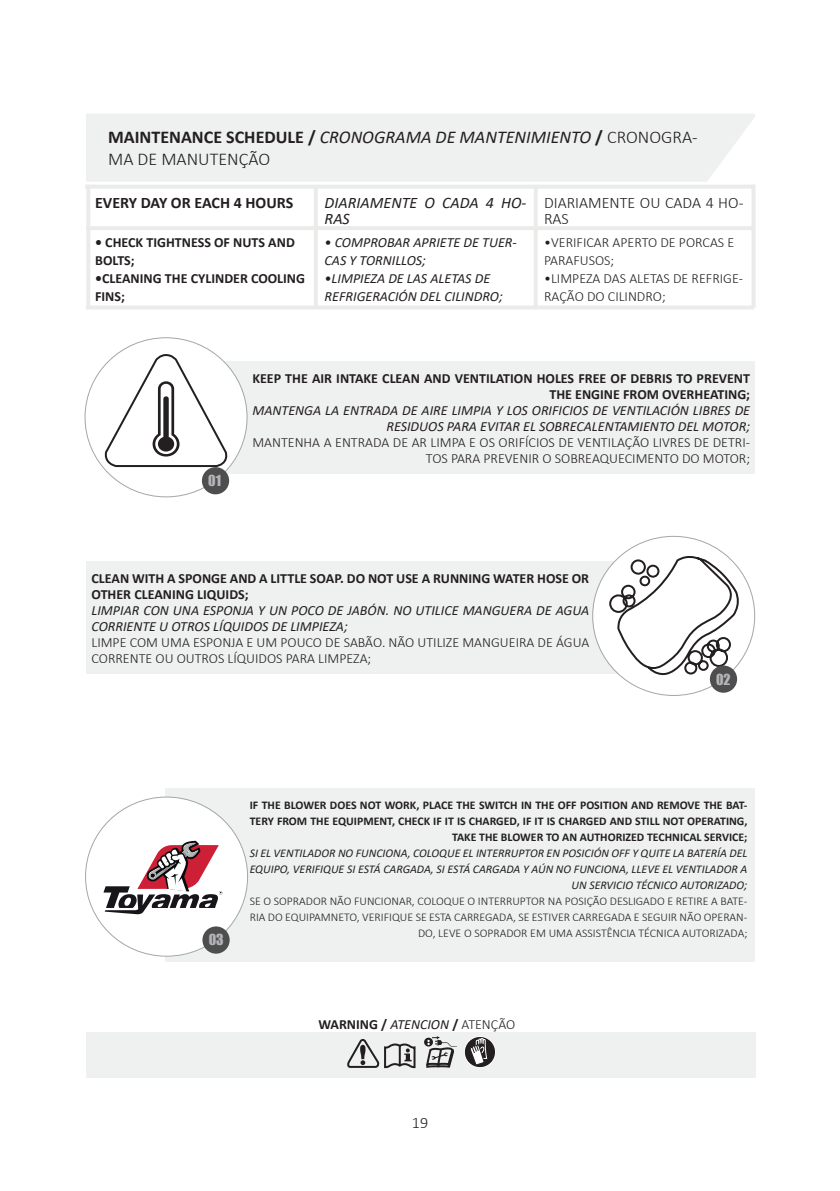
<style>
.page{position:relative;width:840px;height:1191px;background:#fff}
.page>*{position:absolute;margin:0;border:0;box-sizing:border-box;transform-origin:0 0}
.Titulo_Geral{font:italic 18px/21.6px "Calibri";color:#231f20}
.t1{font:300 16px/16px "Calibri";color:#231f20}
.t2{font:italic 16px/16px "Calibri";color:#231f20}
.t3{font:700 16px "Calibri";color:#231f20}
.t4{font:italic 14px/18px "Calibri";color:#231f20}
.t5{font:300 14px/18px "Calibri";color:#231f20}
.t6{font:700 14px/18px "Calibri";color:#231f20}
.t7{font:14px "Impact";color:#b4b5b9}
.t8{font:300 11.8px/16px "Calibri";color:#231f20;text-align:right}
.t9{font:700 11.8px/16px "Calibri";color:#231f20;text-align:right}
.t10{font:italic 11.8px/16px "Calibri";color:#231f20;text-align:right}
.s1{font-weight:700;font-style:normal}
.s2{font-weight:300;font-style:normal}
.s3{font-weight:400;font-style:italic}
.s4{font-weight:300}
</style>
<div class="page">
<div style="left:86px;top:114px;width:669px;height:68px;background:#eff0f0"></div>
<hr style="left:85px;top:185px;width:669px;height:4px;background:#ebebea">
<hr style="left:86px;top:305px;width:667px;height:4px;background:#ebebea">
<hr style="left:86px;top:226px;width:667px;height:4px;background:#ebebea">
<hr style="left:86px;top:185px;width:4px;height:121px;background:#ebebea">
<hr style="left:751px;top:185px;width:4px;height:123px;background:#ebebea">
<svg style="left:314px;top:189px;width:3px;height:116px"></svg>
<svg style="left:534px;top:189px;width:3px;height:116px"></svg>
<div style="left:165px;top:361px;width:589px;height:112px;background:#eff0f0"></div>
<div style="left:86px;top:1031px;width:669px;height:46px;background:#eff0f0"></div>
<div style="left:85px;top:338px;width:162px;height:159px;background:#fff;border-radius:50%"></div>
<svg style="left:102px;top:353px;width:125px;height:115px"></svg>
<div style="left:202px;top:467px;width:27px;height:27px;background:#4f4e4e;border-radius:50%"></div>
<div style="left:86px;top:561px;width:591px;height:112px;background:#eff0f0"></div>
<div style="left:592px;top:536px;width:162px;height:159px;background:#fff;border-radius:50%"></div>
<svg style="left:608px;top:554px;width:131px;height:124px"></svg>
<div style="left:709px;top:665px;width:27px;height:27px;background:#4f4e4e;border-radius:50%"></div>
<svg style="left:347px;top:1039px;width:69px;height:30px"></svg>
<svg style="left:425px;top:1036px;width:31px;height:32px"></svg>
<div style="left:464px;top:1036px;width:31px;height:31px;background:#231f20;border-radius:50%"></div>
<div style="left:464px;top:1036px;width:31px;height:32px;border:1px solid #fff;border-radius:50%"></div>
<svg style="left:469px;top:1038px;width:18px;height:27px"></svg>
<div style="left:165px;top:788px;width:589px;height:174px;background:#eff0f0"></div>
<div style="left:85px;top:797px;width:162px;height:159px;background:#fff;border-radius:50%"></div>
<svg style="left:103px;top:840px;width:119px;height:74px"></svg>
<div style="left:202px;top:926px;width:27px;height:27px;background:#4f4e4e;border-radius:50%"></div>
<p class="Titulo_Geral" style="left:108px;top:126px;width:590px"><span class="s1">MAINTENANCE SCHEDULE /</span> CRONOGRAMA DE MANTENIMIENTO <span class="s1">/</span> <span class="s2">CRONOGRA-<br>MA DE MANUTENÇÃO</span></p>
<p class="t3" style="left:95px;top:191px;width:199px">EVERY DAY OR EACH 4 HOURS</p>
<p class="t1" style="left:544px;top:194px;width:201px">DIARIAMENTE OU CADA 4 HO-<br>RAS</p>
<p class="t6" style="left:95px;top:233px;width:201px">• CHECK TIGHTNESS OF NUTS AND<br>BOLTS;</p>
<p class="t6" style="left:95px;top:269px;width:211px">•CLEANING THE CYLINDER COOLING<br>FINS;</p>
<p class="t2" style="left:324px;top:194px;width:203px">DIARIAMENTE O CADA 4 HO-<br>RAS</p>
<p class="t4" style="left:324px;top:232px;width:193px">• COMPROBAR APRIETE DE TUER-<br>CAS Y TORNILLOS;</p>
<p class="t4" style="left:324px;top:268px;width:180px">•LIMPIEZA DE LAS ALETAS DE<br>REFRIGERACIÓN DEL CILINDRO;</p>
<p class="t5" style="left:544px;top:233px;width:191px">•VERIFICAR APERTO DE PORCAS E<br>PARAFUSOS;</p>
<p class="t5" style="left:544px;top:269px;width:200px">•LIMPEZA DAS ALETAS DE REFRIGE-<br>RAÇÃO DO CILINDRO;</p>
<p class="t7" style="left:208px;top:469px;width:14px">01</p>
<p class="t6" style="left:252px;top:370px;width:499px;line-height:16px;text-align:right">KEEP THE AIR INTAKE CLEAN AND VENTILATION HOLES FREE OF DEBRIS TO PREVENT<br>THE ENGINE FROM OVERHEATING;</p>
<p class="t4" style="left:252px;top:402px;width:499px;line-height:16px;text-align:right">MANTENGA LA ENTRADA DE AIRE LIMPIA Y LOS ORIFICIOS DE VENTILACIÓN LIBRES DE<br>RESIDUOS PARA EVITAR EL SOBRECALENTAMIENTO DEL MOTOR;</p>
<p class="t5" style="left:252px;top:434px;width:499px;line-height:16px;text-align:right">MANTENHA A ENTRADA DE AR LIMPA E OS ORIFÍCIOS DE VENTILAÇÃO LIVRES DE DETRI-<br>TOS PARA PREVENIR O SOBREAQUECIMENTO DO MOTOR;</p>
<p class="t6" style="left:91px;top:570px;width:499px;line-height:16px">CLEAN WITH A SPONGE AND A LITTLE SOAP. DO NOT USE A RUNNING WATER HOSE OR<br>OTHER CLEANING LIQUIDS;</p>
<p class="t4" style="left:91px;top:602px;width:499px;line-height:16px">LIMPIAR CON UNA ESPONJA Y UN POCO DE JABÓN. NO UTILICE MANGUERA DE AGUA<br>CORRIENTE U OTROS LÍQUIDOS DE LIMPIEZA;</p>
<p class="t5" style="left:91px;top:634px;width:499px;line-height:16px">LIMPE COM UMA ESPONJA E UM POUCO DE SABÃO. NÃO UTILIZE MANGUEIRA DE ÁGUA<br>CORRENTE OU OUTROS LÍQUIDOS PARA LIMPEZA;</p>
<p class="t7" style="left:715px;top:668px;width:16px">02</p>
<p class="t7" style="left:209px;top:929px;width:16px">03</p>
<p class="t9" style="left:249px;top:797px;width:499px">IF THE BLOWER DOES NOT WORK, PLACE THE SWITCH IN THE OFF POSITION AND REMOVE THE BAT-<br>TERY FROM THE EQUIPMENT, CHECK IF IT IS CHARGED, IF IT IS CHARGED AND STILL NOT OPERATING,<br>TAKE THE BLOWER TO AN AUTHORIZED TECHNICAL SERVICE;</p>
<p class="t10" style="left:249px;top:844px;width:499px">SI EL VENTILADOR NO FUNCIONA, COLOQUE EL INTERRUPTOR EN POSICIÓN OFF Y QUITE LA BATERÍA DEL<br>EQUIPO, VERIFIQUE SI ESTÁ CARGADA, SI ESTÁ CARGADA Y AÚN NO FUNCIONA, LLEVE EL VENTILADOR A<br>UN SERVICIO TÉCNICO AUTORIZADO;</p>
<p class="t8" style="left:249px;top:893px;width:499px">SE O SOPRADOR NÃO FUNCIONAR, COLOQUE O INTERRUPTOR NA POSIÇÃO DESLIGADO E RETIRE A BATE-<br>RIA DO EQUIPAMNETO, VERIFIQUE SE ESTA CARREGADA, SE ESTIVER CARREGADA E SEGUIR NÃO OPERAN-<br>DO, LEVE O SOPRADOR EM UMA ASSISTÊNCIA TÉCNICA AUTORIZADA;</p>
<p class="t6" style="left:318px;top:1015px;width:198px">WARNING / <span class="s3">ATENCION</span> / <span class="s4">ATENÇÃO</span></p>
<p class="t1" style="left:411px;top:1114px;width:18px">19</p>
</div>
